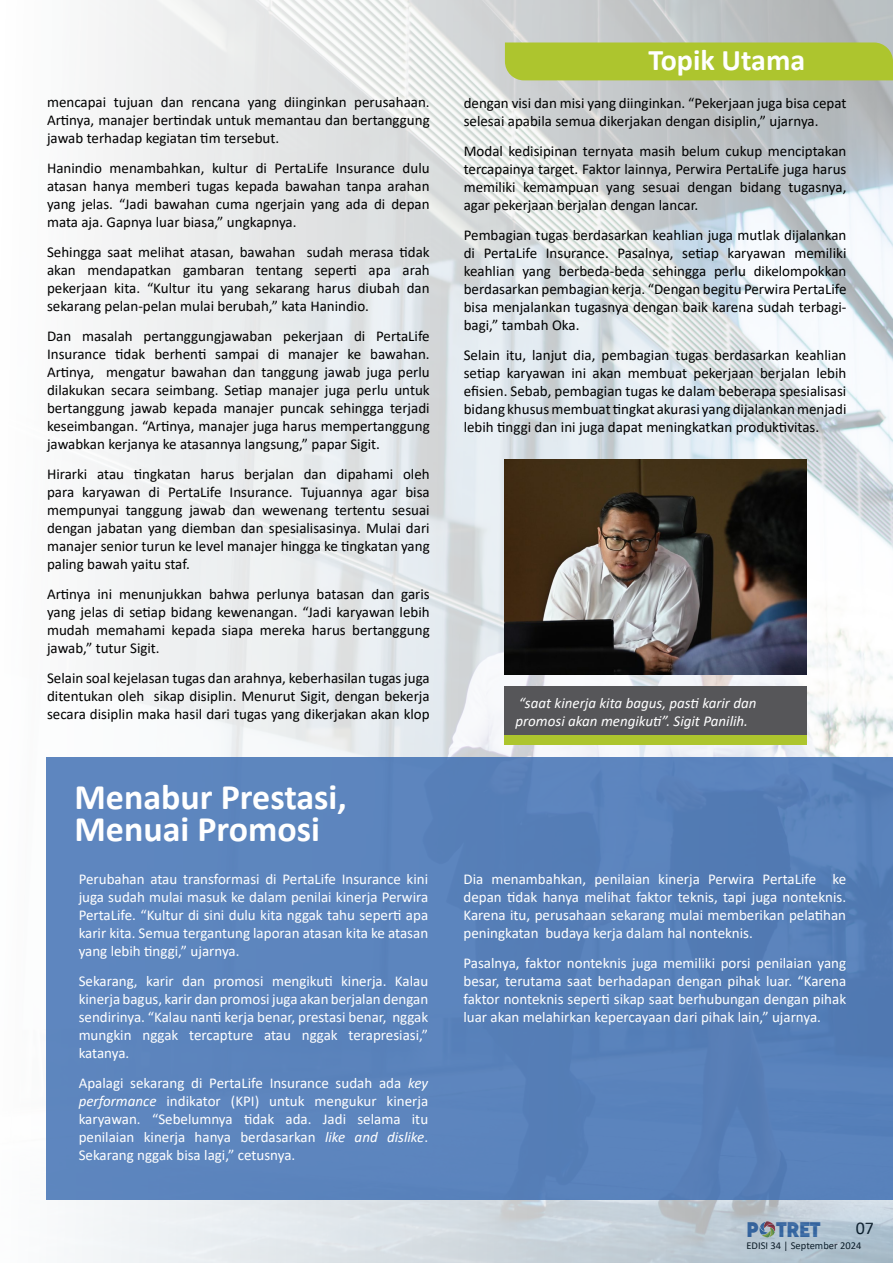
<style>
.page{position:relative;width:893px;height:1263px;background:#fff}
.page>*{position:absolute;margin:0;border:0;box-sizing:border-box;transform-origin:0 0}
.t1{font:700 36px/31.5px "Calibri";color:#fff}
.t2{font:700 30px "Calibri";color:#fff}
.t3{font:800 21px "Acre";color:#3c6db2}
.t4{font:18px "Calibri";color:#000}
.t5{font:15px/18px "Calibri";color:#000;text-align:justify}
.t6{font:15px/18px "Calibri";color:#fff;text-align:justify}
.t7{font:italic 15px/18px "Calibri";color:#fff}
.t8{font:10.5px "Calibri";color:#000}
.s1{font-style:italic}
</style>
<div class="page">
<img style="left:46px;top:0;width:847px;height:1263px">
<div style="left:47px;top:757px;width:846px;height:442px;background:#5b84bd"></div>
<div style="left:505px;top:43px;width:388px;height:37px;background:#adc52e"></div>
<img style="left:504px;top:459px;width:303px;height:215px">
<div style="left:504px;top:686px;width:303px;height:59px;background:#565659"></div>
<div style="left:504px;top:735px;width:303px;height:10px;background:#adc52e"></div>
<p class="t5" style="left:47px;top:92px;width:384px">mencapai tujuan dan rencana yang diinginkan perusahaan.<br>Artinya, manajer bertindak untuk memantau dan bertanggung jawab terhadap kegiatan tim tersebut.</p>
<p class="t5" style="left:47px;top:158px;width:384px">Hanindio menambahkan, kultur di PertaLife Insurance dulu atasan hanya memberi tugas kepada bawahan tanpa arahan yang jelas. “Jadi bawahan cuma ngerjain yang ada di depan mata aja. Gapnya luar biasa,” ungkapnya.</p>
<p class="t5" style="left:47px;top:242px;width:384px">Sehingga saat melihat atasan, bawahan sudah merasa tidak akan mendapatkan gambaran tentang seperti apa arah pekerjaan kita. “Kultur itu yang sekarang harus diubah dan sekarang pelan-pelan mulai berubah,” kata Hanindio.</p>
<p class="t5" style="left:47px;top:326px;width:384px">Dan masalah pertanggungjawaban pekerjaan di PertaLife Insurance tidak berhenti sampai di manajer ke bawahan.<br>Artinya, mengatur bawahan dan tanggung jawab juga perlu dilakukan secara seimbang. Setiap manajer juga perlu untuk bertanggung jawab kepada manajer puncak sehingga terjadi keseimbangan. “Artinya, manajer juga harus mempertanggung jawabkan kerjanya ke atasannya langsung,” papar Sigit.</p>
<p class="t5" style="left:47px;top:464px;width:384px">Hirarki atau tingkatan harus berjalan dan dipahami oleh para karyawan di PertaLife Insurance. Tujuannya agar bisa mempunyai tanggung jawab dan wewenang tertentu sesuai dengan jabatan yang diemban dan spesialisasinya. Mulai dari manajer senior turun ke level manajer hingga ke tingkatan yang paling bawah yaitu staf.</p>
<p class="t5" style="left:47px;top:584px;width:384px">Artinya ini menunjukkan bahwa perlunya batasan dan garis yang jelas di setiap bidang kewenangan. “Jadi karyawan lebih mudah memahami kepada siapa mereka harus bertanggung jawab,” tutur Sigit.</p>
<p class="t5" style="left:47px;top:668px;width:384px">Selain soal kejelasan tugas dan arahnya, keberhasilan tugas juga ditentukan oleh sikap disiplin. Menurut Sigit, dengan bekerja secara disiplin maka hasil dari tugas yang dikerjakan akan klop</p>
<h1 class="t1" style="left:74px;top:781px;width:274px">Menabur Prestasi,<br>Menuai Promosi</h1>
<p class="t6" style="left:79px;top:870px;width:351px">Perubahan atau transformasi di PertaLife Insurance kini juga sudah mulai masuk ke dalam penilai kinerja Perwira PertaLife. “Kultur di sini dulu kita nggak tahu seperti apa karir kita. Semua tergantung laporan atasan kita ke atasan yang lebih tinggi,” ujarnya.</p>
<p class="t6" style="left:79px;top:972px;width:351px">Sekarang, karir dan promosi mengikuti kinerja. Kalau kinerja bagus, karir dan promosi juga akan berjalan dengan sendirinya. “Kalau nanti kerja benar, prestasi benar, nggak mungkin nggak tercapture atau nggak terapresiasi,” katanya.</p>
<p class="t6" style="left:79px;top:1074px;width:351px">Apalagi sekarang di PertaLife Insurance sudah ada <span class="s1">key performance</span> indikator (KPI) untuk mengukur kinerja karyawan. “Sebelumnya tidak ada. Jadi selama itu penilaian kinerja hanya berdasarkan <span class="s1">like and dislike</span>.<br>Sekarang nggak bisa lagi,” cetusnya.</p>
<h2 class="t2" style="left:648px;top:38px;width:158px">Topik Utama</h2>
<p class="t5" style="left:464px;top:93px;width:384px">dengan visi dan misi yang diinginkan. “Pekerjaan juga bisa cepat selesai apabila semua dikerjakan dengan disiplin,” ujarnya.</p>
<p class="t5" style="left:464px;top:141px;width:384px">Modal kedisipinan ternyata masih belum cukup menciptakan tercapainya target. Faktor lainnya, Perwira PertaLife juga harus memiliki kemampuan yang sesuai dengan bidang tugasnya, agar pekerjaan berjalan dengan lancar.</p>
<p class="t5" style="left:464px;top:225px;width:384px">Pembagian tugas berdasarkan keahlian juga mutlak dijalankan di PertaLife Insurance. Pasalnya, setiap karyawan memiliki keahlian yang berbeda-beda sehingga perlu dikelompokkan berdasarkan pembagian kerja. “Dengan begitu Perwira PertaLife bisa menjalankan tugasnya dengan baik karena sudah terbagi&shy;bagi,” tambah Oka.</p>
<p class="t5" style="left:464px;top:345px;width:384px">Selain itu, lanjut dia, pembagian tugas berdasarkan keahlian setiap karyawan ini akan membuat pekerjaan berjalan lebih efisien. Sebab, pembagian tugas ke dalam beberapa spesialisasi bidang khusus membuat tingkat akurasi yang dijalankan menjadi lebih tinggi dan ini juga dapat meningkatkan produktivitas.</p>
<p class="t7" style="left:515px;top:693px;width:243px">“saat kinerja kita bagus, pasti karir dan promosi akan mengikuti”. Sigit Panilih.</p>
<p class="t6" style="left:463px;top:870px;width:384px">Dia menambahkan, penilaian kinerja Perwira PertaLife ke depan tidak hanya melihat faktor teknis, tapi juga nonteknis.<br>Karena itu, perusahaan sekarang mulai memberikan pelatihan peningkatan budaya kerja dalam hal nonteknis.</p>
<p class="t6" style="left:463px;top:954px;width:384px">Pasalnya, faktor nonteknis juga memiliki porsi penilaian yang besar, terutama saat berhadapan dengan pihak luar. “Karena faktor nonteknis seperti sikap saat berhubungan dengan pihak luar akan melahirkan kepercayaan dari pihak lain,” ujarnya.</p>
<h3 class="t3" style="left:746px;top:1215px;width:76px">P TRET</h3>
<p class="t4" style="left:856px;top:1215px;width:20px">07</p>
<p class="t8" style="left:746px;top:1238px;width:116px">EDISI 34 | September 2024</p>
</div>
